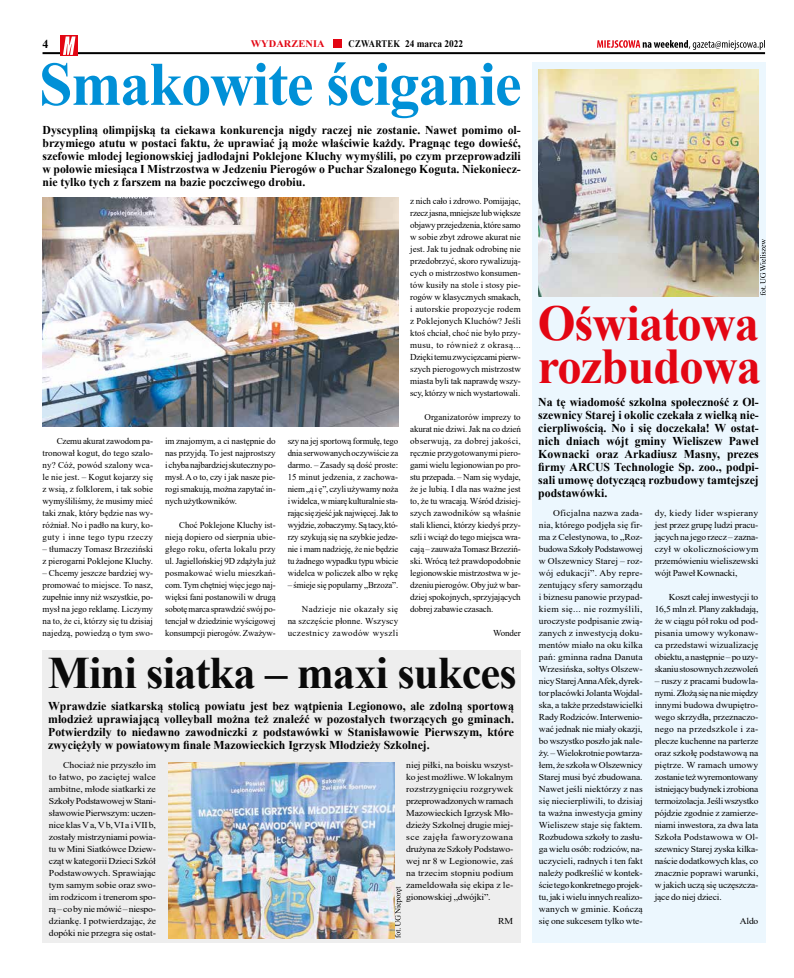
<style>
.page{position:relative;width:794px;height:978px;background:#fff}
.page>*{position:absolute;margin:0;border:0;box-sizing:border-box;transform-origin:0 0}
.t1{font:700 62px "Times New Roman";letter-spacing:-.02em;color:#0090d7}
.t2{font:700 50px/43px "Times New Roman";letter-spacing:-.02em;color:#e30613}
.t3{font:700 45px "Times New Roman";letter-spacing:-.02em;color:#0a0a0a}
.t4{font:700 12px/13px "Times New Roman";color:#000;text-align:justify}
.t5{font:700 10px "Times New Roman";color:#000;scale:.85 1}
.t6{font:700 10px "Times New Roman";letter-spacing:.01em;color:#e30613}
.t7{font:9px/12px "Times New Roman";letter-spacing:-.01em;color:#000;text-align:justify}
.t8{font:9px/12px "Times New Roman";letter-spacing:-.01em;color:#000;text-align:justify;scale:1.06 1}
.t9{font:9px/12px "Times New Roman";letter-spacing:-.01em;color:#000;text-align:justify;scale:1.08 1}
</style>
<div class="page">
<svg style="left:597px;top:40px;width:168px;height:10px"></svg>
<hr style="left:43px;top:52px;width:722px;height:2px;background:#000">
<div style="left:333px;top:39px;width:9px;height:9px;background:#e30613"></div>
<div style="left:61px;top:35px;width:17px;height:21px;background:#e30613"></div>
<svg style="left:63px;top:36px;width:12px;height:19px"></svg>
<img style="left:43px;top:198px;width:355px;height:229px">
<div style="left:532px;top:62px;width:233px;height:881px;background:#ecf7fe"></div>
<img style="left:539px;top:69px;width:219px;height:228px">
<svg style="left:760px;top:239px;width:5px;height:56px"></svg>
<div style="left:43px;top:650px;width:478px;height:293px;background:#eee"></div>
<img style="left:168px;top:763px;width:226px;height:175px">
<svg style="left:395px;top:887px;width:7px;height:51px"></svg>
<h3 class="t4" style="left:43px;top:37px;width:7px">4</h3>
<p class="t6" style="left:251px;top:36px;width:75px">WYDARZENIA</p>
<p class="t5" style="left:348px;top:37px;width:137px">CZWARTEK 24 marca 2022</p>
<h1 class="t1" style="left:39px;top:39px;width:484px">Smakowite ściganie</h1>
<p class="t4" style="left:43px;top:123px;width:480px">Dyscypliną olimpijską ta ciekawa konkurencja nigdy raczej nie zostanie. Nawet pomimo ol&shy;brzymiego atutu w postaci faktu, że uprawiać ją może właściwie każdy. Pragnąc tego dowieść, szefowie młodej legionowskiej jadłodajni Poklejone Kluchy wymyślili, po czym przeprowadzili w połowie miesiąca I Mistrzostwa w Jedzeniu Pierogów o Puchar Szalonego Koguta. Niekoniecz&shy;nie tylko tych z farszem na bazie poczciwego drobiu.</p>
<p class="t7" style="left:43px;top:435px;width:112px;text-indent:14px">Czemu akurat zawodom pa&shy;tronował kogut, do tego szalo&shy;ny? Cóż, powód szalony wca&shy;le nie jest. – Kogut kojarzy się z wsią, z folklorem, i tak sobie wymyśliliśmy, że musimy mieć taki znak, który będzie nas wy&shy;różniał. No i padło na kury, ko&shy;guty i inne tego typu rzeczy</p>
<p class="t7" style="left:43px;top:543px;width:112px">– tłumaczy Tomasz Brzeziński z pierogarni Poklejone Kluchy.</p>
<p class="t7" style="left:43px;top:567px;width:112px">– Chcemy jeszcze bardziej wy&shy;promować to miejsce. To nasz, zupełnie inny niż wszystkie, po&shy;mysł na jego reklamę. Liczymy na to, że ci, którzy się tu dzisiaj najedzą, powiedzą o tym swo-</p>
<p class="t7" style="left:165px;top:435px;width:112px">im znajomym, a ci następnie do nas przyjdą. To jest najprostszy i chyba najbardziej skuteczny po&shy;mysł. A o to, czy i jak nasze pie&shy;rogi smakują, można zapytać in&shy;nych użytkowników.</p>
<p class="t7" style="left:165px;top:519px;width:112px;text-indent:14px">Choć Poklejone Kluchy ist&shy;nieją dopiero od sierpnia ubie&shy;głego roku, oferta lokalu przy ul. Jagiellońskiej 9D zdążyła już posmakować wielu mieszkań&shy;com. Tym chętniej więc jego naj&shy;więksi fani postanowili w drugą sobotę marca sprawdzić swój po&shy;tencjał w dziedzinie wyścigowej konsumpcji pierogów. Zważyw-</p>
<p class="t7" style="left:288px;top:435px;width:112px">szy na jej sportową formułę, tego dnia serwowanych oczywiście za darmo. – Zasady są dość proste:<br>15 minut jedzenia, z zachowa&shy;niem „ą i ę”, czyli używamy noża i widelca, w miarę kulturalnie sta&shy;rając się zjeść jak najwięcej. Jak to wyjdzie, zobaczymy. Są tacy, któ&shy;rzy szykują się na szybkie jedze&shy;nie i mam nadzieję, że nie będzie tu żadnego wypadku typu wbicie widelca w policzek albo w rękę</p>
<p class="t7" style="left:288px;top:579px;width:112px">– śmieje się popularny „Brzoza”.</p>
<p class="t7" style="left:288px;top:603px;width:112px;text-indent:14px">Nadzieje nie okazały się na szczęście płonne. Wszyscy uczestnicy zawodów wyszli</p>
<p class="t7" style="left:410px;top:195px;width:112px">z nich cało i zdrowo. Pomijając, rzecz jasna, mniejsze lub większe objawy przejedzenia, które samo w sobie zbyt zdrowe akurat nie jest. Jak tu jednak odrobinę nie przedobrzyć, skoro rywalizują&shy;cych o mistrzostwo konsumen&shy;tów kusiły na stole i stosy pie&shy;rogów w klasycznych smakach, i autorskie propozycje rodem z Poklejonych Kluchów? Jeśli ktoś chciał, choć nie było przy&shy;musu, to również z okrasą...<br>Dzięki temu zwycięzcami pierw&shy;szych pierogowych mistrzostw miasta byli tak naprawdę wszy&shy;scy, którzy w nich wystartowali.</p>
<p class="t7" style="left:410px;top:411px;width:112px;text-indent:14px">Organizatorów imprezy to akurat nie dziwi. Jak na co dzień obserwują, za dobrej jakości, ręcznie przygotowanymi piero&shy;gami wielu legionowian po pro&shy;stu przepada. – Nam się wydaje, że je lubią. I dla nas ważne jest to, że tu wracają. Wśród dzisiej&shy;szych zawodników są właśnie stali klienci, którzy kiedyś przy&shy;szli i wciąż do tego miejsca wra&shy;cają – zauważa Tomasz Brzeziń&shy;ski. Wrócą też prawdopodobnie legionowskie mistrzostwa w je&shy;dzeniu pierogów. Oby już w bar&shy;dziej spokojnych, sprzyjających dobrej zabawie czasach.</p>
<p class="t7" style="left:493px;top:627px;width:29px">Wonder</p>
<h3 class="t3" style="left:48px;top:641px;width:470px">Mini siatka – maxi sukces</h3>
<p class="t4" style="left:48px;top:699px;width:467px">Wprawdzie siatkarską stolicą powiatu jest bez wątpienia Legionowo, ale zdolną sportową młodzież uprawiającą volleyball można też znaleźć w pozostałych tworzących go gminach.<br>Potwierdziły to niedawno zawodniczki z podstawówki w Stanisławowie Pierwszym, które zwyciężyły w powiatowym finale Mazowieckich Igrzysk Młodzieży Szkolnej.</p>
<p class="t9" style="left:49px;top:759px;width:101px;text-indent:14px">Chociaż nie przyszło im to łatwo, po zaciętej walce ambitne, młode siatkarki ze Szkoły Podstawowej w Stani&shy;sławowie Pierwszym: uczen&shy;nice klas V a, V b, VI a i VII b, zostały mistrzyniami powia&shy;tu w Mini Siatkówce Dziew&shy;cząt w kategorii Dzieci Szkół Podstawowych. Sprawiając tym samym sobie oraz swo&shy;im rodzicom i trenerom spo&shy;rą – co by nie mówić – niespo&shy;dziankę. I potwierdzając, że dopóki nie przegra się ostat-</p>
<p class="t9" style="left:406px;top:759px;width:101px">niej piłki, na boisku wszyst&shy;ko jest możliwe. W lokalnym rozstrzygnięciu rozgrywek przeprowadzonych w ramach Mazowieckich Igrzysk Mło&shy;dzieży Szkolnej drugie miej&shy;sce zajęła faworyzowana drużyna ze Szkoły Podstawo&shy;wej nr 8 w Legionowie, zaś na trzecim stopniu podium zameldowała się ekipa z le&shy;gionowskiej „dwójki”.</p>
<p class="t9" style="left:498px;top:915px;width:15px">RM</p>
<h2 class="t2" style="left:538px;top:300px;width:225px">Oświatowa rozbudowa</h2>
<p class="t4" style="left:538px;top:396px;width:222px">Na tę wiadomość szkolna społeczność z Ol&shy;szewnicy Starej i okolic czekała z wielką nie&shy;cierpliwością. No i się doczekała! W ostat&shy;nich dniach wójt gminy Wieliszew Paweł Kownacki oraz Arkadiusz Masny, prezes firmy ARCUS Technologie Sp. zoo., podpi&shy;sali umowę dotyczącą rozbudowy tamtejszej podstawówki.</p>
<p class="t8" style="left:539px;top:507px;width:99px;text-indent:14px">Oficjalna nazwa zada&shy;nia, którego podjęła się fir&shy;ma z Celestynowa, to „Roz&shy;budowa Szkoły Podstawowej w Olszewnicy Starej – roz&shy;wój edukacji”. Aby repre&shy;zentujący sfery samorządu i biznesu panowie przypad&shy;kiem się... nie rozmyślili, uroczyste podpisanie zwią&shy;zanych z inwestycją doku&shy;mentów miało na oku kilka pań: gminna radna Danuta Wrzesińska, sołtys Olszew&shy;nicy Starej Anna Afek, dyrek&shy;tor placówki Jolanta Wojdal&shy;ska, a także przedstawicielki Rady Rodziców. Interwenio&shy;wać jednak nie miały okazji, bo wszystko poszło jak nale&shy;ży. – Wielokrotnie powtarza&shy;łem, że szkoła w Olszewnicy Starej musi być zbudowana.<br>Nawet jeśli niektórzy z nas się niecierpliwili, to dzisiaj ta ważna inwestycja gminy Wieliszew staje się faktem.<br>Rozbudowa szkoły to zasłu&shy;ga wielu osób: rodziców, na&shy;uczycieli, radnych i ten fakt należy podkreślić w kontek&shy;ście tego konkretnego projek&shy;tu, jak i wielu innych realizo&shy;wanych w gminie. Kończą się one sukcesem tylko wte-</p>
<p class="t8" style="left:654px;top:507px;width:99px">dy, kiedy lider wspierany jest przez grupę ludzi pracu&shy;jących na jego rzecz – zazna&shy;czył w okolicznościowym przemówieniu wieliszewski wójt Paweł Kownacki,</p>
<p class="t8" style="left:654px;top:591px;width:99px;text-indent:14px">Koszt całej inwestycji to 16,5 mln zł. Plany zakładają, że w ciągu pół roku od pod&shy;pisania umowy wykonaw&shy;ca przedstawi wizualizację obiektu, a następnie – po uzy&shy;skaniu stosownych zezwoleń</p>
<p class="t8" style="left:654px;top:675px;width:99px">– ruszy z pracami budowla&shy;nymi. Złożą się na nie między innymi budowa dwupiętro&shy;wego skrzydła, przeznaczo&shy;nego na przedszkole i za&shy;plecze kuchenne na parterze oraz szkołę podstawową na piętrze. W ramach umowy zostanie też wyremontowany istniejący budynek i zrobiona termoizolacja. Jeśli wszystko pójdzie zgodnie z zamierze&shy;niami inwestora, za dwa lata Szkoła Podstawowa w Ol&shy;szewnicy Starej zyska kilka&shy;naście dodatkowych klas, co znacznie poprawi warunki, w jakich uczą się uczęszcza&shy;jące do niej dzieci.</p>
<p class="t8" style="left:739px;top:915px;width:19px">Aldo</p>
</div>
